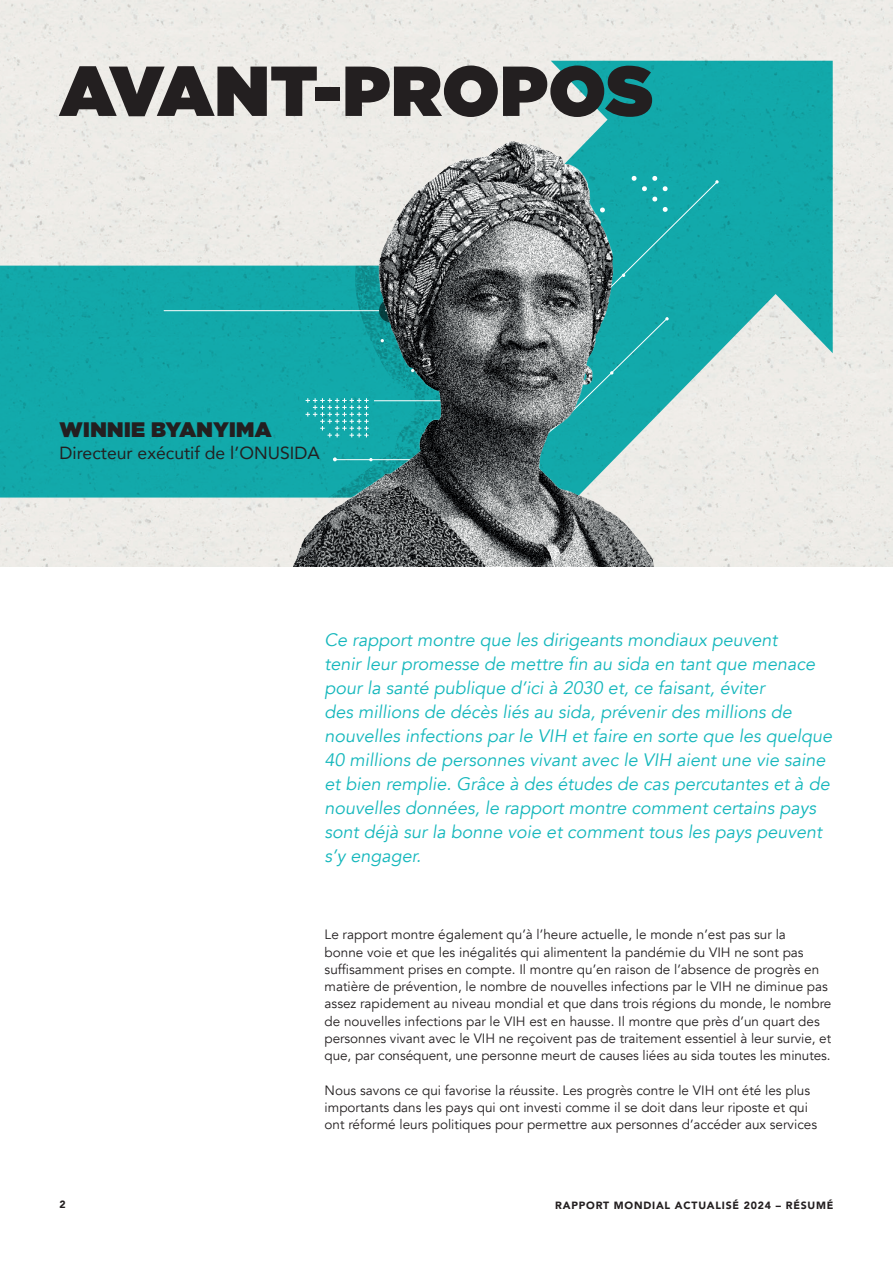
<style>
.page{position:relative;width:893px;height:1263px;background:#fff}
.page>*{position:absolute;margin:0;border:0;box-sizing:border-box;transform-origin:0 0}
.t1{font:900 70.5px "Gotham";letter-spacing:.01em;color:#231f20}
.t2{font:900 21px "Gotham";letter-spacing:.02em;color:#231f20}
.t3{font:italic 18px/24px "Avenir";color:#14b7bc}
.t4{font:17.55px "Avenir";color:#231f20}
.t5{font:13.5px/17.2px "Avenir";color:#231f20}
.t6{font:900 10.5px "Avenir";letter-spacing:.075em;color:#231f20}
</style>
<div class="page">
<div style="left:0;top:0;width:893px;height:567px;background:#edece7"></div>
<svg style="left:0;top:61px;width:833px;height:436px;background:#74c6c5"></svg>
<hr style="left:164px;top:310px;width:215px;height:1px;background:#fff">
<img style="left:235px;top:0;width:504px;height:567px">
<h1 class="t1" style="left:60px;top:40px;width:595px">AVANT-PROPOS</h1>
<h2 class="t2" style="left:60px;top:415px;width:214px">WINNIE BYANYIMA</h2>
<p class="t4" style="left:60px;top:439px;width:262px">Directeur exécutif de l’ONUSIDA</p>
<p class="t3" style="left:325px;top:628px;width:509px">Ce rapport montre que les dirigeants mondiaux peuvent<br>tenir leur promesse de mettre fin au sida en tant que menace pour la santé publique d’ici à 2030 et, ce faisant, éviter<br>des millions de décès liés au sida, prévenir des millions de nouvelles infections par le VIH et faire en sorte que les quelque 40 millions de personnes vivant avec le VIH aient une vie saine et bien remplie. Grâce à des études de cas percutantes et à de nouvelles données, le rapport montre comment certains pays sont déjà sur la bonne voie et comment tous les pays peuvent s’y engager.</p>
<p class="t5" style="left:325px;top:926px;width:508px">Le rapport montre également qu’à l’heure actuelle, le monde n’est pas sur la<br>bonne voie et que les inégalités qui alimentent la pandémie du VIH ne sont pas suffisamment prises en compte. Il montre qu’en raison de l’absence de progrès en matière de prévention, le nombre de nouvelles infections par le VIH ne diminue pas assez rapidement au niveau mondial et que dans trois régions du monde, le nombre de nouvelles infections par le VIH est en hausse. Il montre que près d’un quart des personnes vivant avec le VIH ne reçoivent pas de traitement essentiel à leur survie, et que, par conséquent, une personne meurt de causes liées au sida toutes les minutes.</p>
<p class="t5" style="left:325px;top:1082px;width:494px">Nous savons ce qui favorise la réussite. Les progrès contre le VIH ont été les plus importants dans les pays qui ont investi comme il se doit dans leur riposte et qui ont réformé leurs politiques pour permettre aux personnes d’accéder aux services</p>
<p class="t6" style="left:60px;top:1195px;width:8px">2</p>
<p class="t6" style="left:555px;top:1196px;width:280px">RAPPORT MONDIAL ACTUALISÉ 2024 – RÉSUMÉ</p>
</div>
